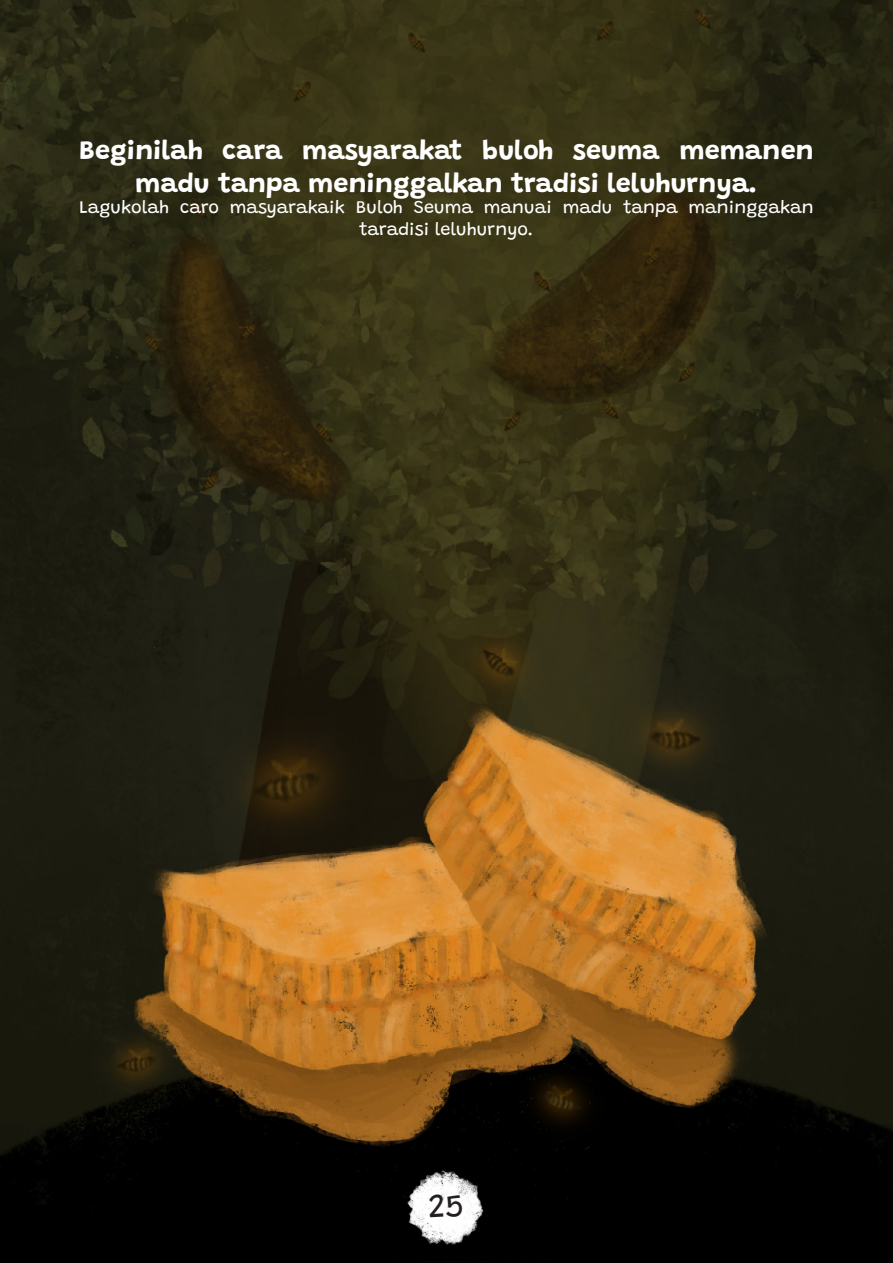
<style>
.page{position:relative;width:893px;height:1263px;background:#fff}
.page>*{position:absolute;margin:0;border:0;box-sizing:border-box;transform-origin:0 0}
.t1{font:33px "Grandstander";color:#231f20}
.t2{font:700 27px/32.4px "Grandstander";color:#fff;text-align:center}
.t3{font:18px/21.6px "Grandstander";color:#fff;text-align:center}
</style>
<div class="page">
<img style="left:0;top:0;width:893px;height:1263px">
<img style="left:392px;top:1161px;width:108px;height:102px">
<p class="t2" style="left:79px;top:132px;width:736px">Beginilah cara masyarakat buloh seuma memanen madu tanpa meninggalkan tradisi leluhurnya.</p>
<p class="t3" style="left:79px;top:195px;width:736px">Lagukolah caro masyarakaik Buloh Seuma manuai madu tanpa maninggakan taradisi leluhurnyo.</p>
<p class="t1" style="left:429px;top:1180px;width:37px">25</p>
</div>
